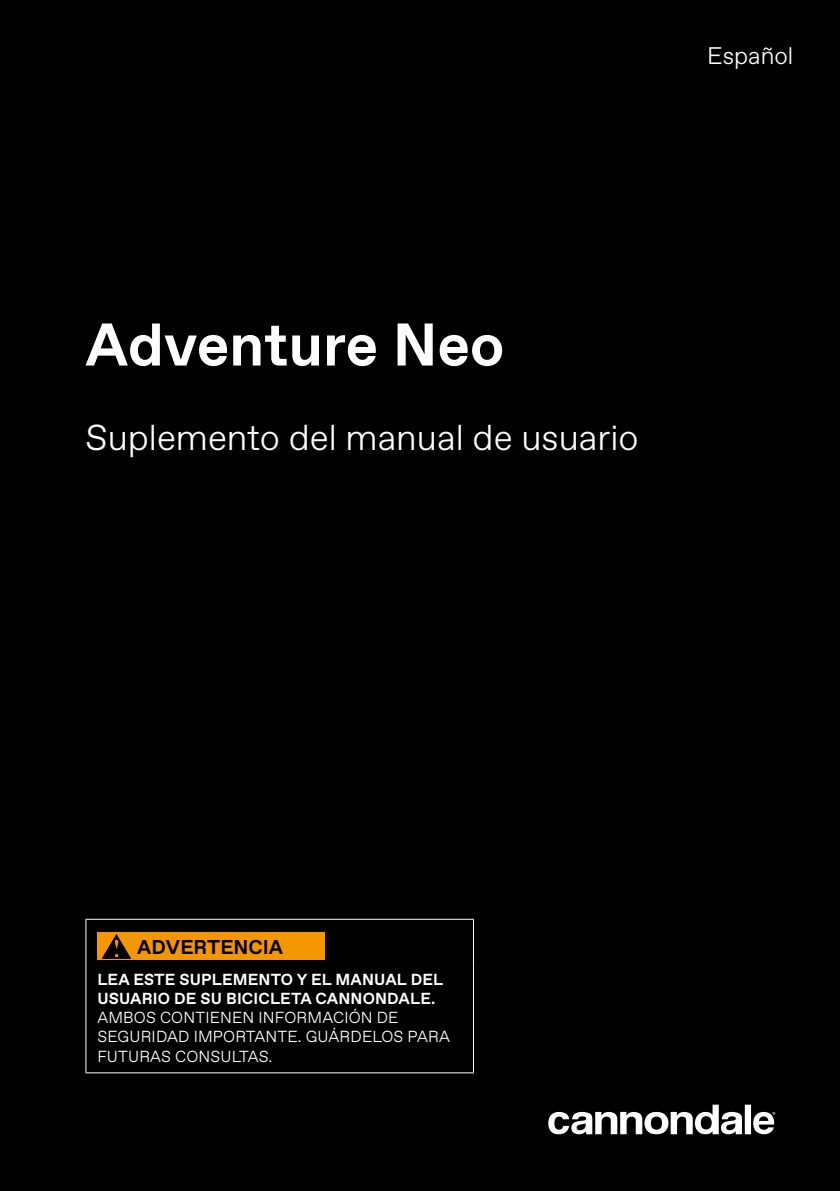
<style>
.page{position:relative;width:840px;height:1191px;background:#fff}
.page>*{position:absolute;margin:0;border:0;box-sizing:border-box;transform-origin:0 0}
.t1{font:700 60px "Favorit";color:#fff}
.t2{font:300 36px "Favorit";color:#fff}
.t3{font:300 24px "Favorit";color:#fff}
.t4{font:700 20px "Favorit";color:#000}
.t5{font:300 16px/19.2px "Favorit";letter-spacing:.01em;color:#fff}
.t6{font:700 16px/19.2px "Favorit";letter-spacing:.01em;color:#fff}
</style>
<div class="page">
<div style="left:0;top:0;width:839px;height:1191px;background:#000"></div>
<div style="left:744px;top:1104px;width:6px;height:30px;background:#fff"></div>
<svg style="left:548px;top:1104px;width:193px;height:30px"></svg>
<svg style="left:753px;top:1112px;width:21px;height:22px"></svg>
<hr style="left:85px;top:918px;width:388px;height:1px;background:#fff">
<hr style="left:85px;top:919px;width:1px;height:47px;background:#fff">
<hr style="left:85px;top:966px;width:1px;height:106px;background:#fff">
<hr style="left:85px;top:1072px;width:388px;height:1px;background:#fff">
<hr style="left:472px;top:919px;width:1px;height:47px;background:#fff">
<hr style="left:472px;top:966px;width:1px;height:106px;background:#fff">
<div style="left:97px;top:932px;width:227px;height:28px;background:#f49600"></div>
<svg style="left:102px;top:934px;width:29px;height:24px"></svg>
<h3 class="t3" style="left:707px;top:40px;width:87px">Español</h3>
<h1 class="t1" style="left:85px;top:304px;width:420px">Adventure Neo</h1>
<h2 class="t2" style="left:85px;top:413px;width:554px">Suplemento del manual de usuario</h2>
<p class="t4" style="left:137px;top:933px;width:147px">ADVERTENCIA</p>
<p class="t6" style="left:97px;top:969px;width:347px">LEA ESTE SUPLEMENTO Y EL MANUAL DEL<br>USUARIO DE SU BICICLETA CANNONDALE.</p>
<p class="t5" style="left:97px;top:1007px;width:354px">AMBOS CONTIENEN INFORMACIÓN DE<br>SEGURIDAD IMPORTANTE. GUÁRDELOS PARA<br>FUTURAS CONSULTAS.</p>
</div>
